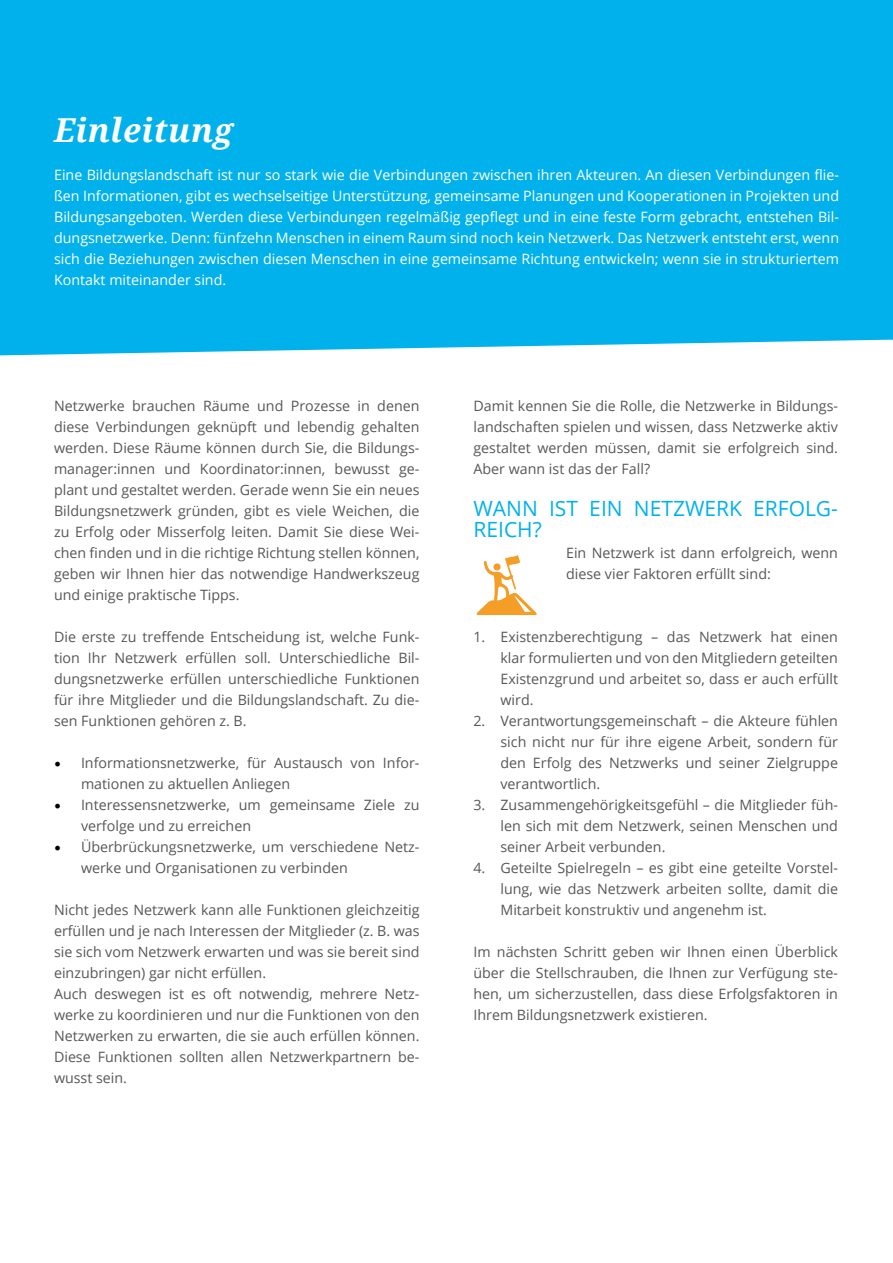
<style>
.page{position:relative;width:893px;height:1263px;background:#fff}
.page>*{position:absolute;margin:0;border:0;box-sizing:border-box;transform-origin:0 0}
.t1{font:italic 700 33px "Noto Serif";letter-spacing:.02em;color:#fff}
.t2{font:21px/21px "Open Sans";color:#00b1eb}
.t3{font:14.25px/21px "Open Sans";color:#575756;text-align:justify}
.t4{font:14.25px/21px "Open Sans";color:#fff;text-align:justify}
.s1{font-family:"Minion Pro";font-size:18px;color:#000}
</style>
<div class="page">
<div style="left:0;top:0;width:893px;height:355px;background:#00b1eb"></div>
<hr style="left:891px;top:0;width:2px;height:339px;background:#00b1eb">
<svg style="left:476px;top:555px;width:61px;height:60px"></svg>
<p class="t1" style="left:54px;top:107px;width:180px">Einleitung</p>
<p class="t4" style="left:54px;top:164px;width:786px">Eine Bildungslandschaft ist nur so stark wie die Verbindungen zwischen ihren Akteuren. An diesen Verbindungen flie&shy;ßen Informationen, gibt es wechselseitige Unterstützung, gemeinsame Planungen und Kooperationen in Projekten und Bildungsangeboten. Werden diese Verbindungen regelmäßig gepflegt und in eine feste Form gebracht, entstehen Bil&shy;dungsnetzwerke. Denn: fünfzehn Menschen in einem Raum sind noch kein Netzwerk. Das Netzwerk entsteht erst, wenn sich die Beziehungen zwischen diesen Menschen in eine gemeinsame Richtung entwickeln; wenn sie in strukturiertem Kontakt miteinander sind.</p>
<p class="t3" style="left:54px;top:395px;width:367px">Netzwerke brauchen Räume und Prozesse in denen diese Verbindungen geknüpft und lebendig gehalten werden. Diese Räume können durch Sie, die Bildungs&shy;manager:innen und Koordinator:innen, bewusst ge&shy;plant und gestaltet werden. Gerade wenn Sie ein neues Bildungsnetzwerk gründen, gibt es viele Weichen, die zu Erfolg oder Misserfolg leiten. Damit Sie diese Wei&shy;chen finden und in die richtige Richtung stellen können, geben wir Ihnen hier das notwendige Handwerkszeug und einige praktische Tipps.</p>
<p class="t3" style="left:54px;top:626px;width:367px">Die erste zu treffende Entscheidung ist, welche Funk&shy;tion Ihr Netzwerk erfüllen soll. Unterschiedliche Bil&shy;dungsnetzwerke erfüllen unterschiedliche Funktionen für ihre Mitglieder und die Bildungslandschaft. Zu die&shy;sen Funktionen gehören z. B.</p>
<p class="t3" style="left:81px;top:752px;width:340px;text-indent:-27px"><span class="s1">•</span> Informationsnetzwerke, für Austausch von Infor&shy;mationen zu aktuellen Anliegen</p>
<p class="t3" style="left:81px;top:794px;width:340px;text-indent:-27px"><span class="s1">•</span> Interessensnetzwerke, um gemeinsame Ziele zu verfolge und zu erreichen</p>
<p class="t3" style="left:81px;top:836px;width:340px;text-indent:-27px"><span class="s1">•</span> Überbrückungsnetzwerke, um verschiedene Netz&shy;werke und Organisationen zu verbinden</p>
<p class="t3" style="left:54px;top:899px;width:367px">Nicht jedes Netzwerk kann alle Funktionen gleichzeitig erfüllen und je nach Interessen der Mitglieder (z. B. was sie sich vom Netzwerk erwarten und was sie bereit sind einzubringen) gar nicht erfüllen.</p>
<p class="t3" style="left:54px;top:983px;width:367px">Auch deswegen ist es oft notwendig, mehrere Netz&shy;werke zu koordinieren und nur die Funktionen von den Netzwerken zu erwarten, die sie auch erfüllen können.<br>Diese Funktionen sollten allen Netzwerkpartnern be&shy;wusst sein.</p>
<p class="t3" style="left:473px;top:395px;width:366px">Damit kennen Sie die Rolle, die Netzwerke in Bildungs&shy;landschaften spielen und wissen, dass Netzwerke aktiv gestaltet werden müssen, damit sie erfolgreich sind.<br>Aber wann ist das der Fall?</p>
<p class="t2" style="left:473px;top:497px;width:366px">WANN IST EIN NETZWERK ERFOLG-<br>REICH?</p>
<p class="t3" style="left:566px;top:542px;width:273px">Ein Netzwerk ist dann erfolgreich, wenn diese vier Faktoren erfüllt sind:</p>
<p class="t3" style="left:500px;top:626px;width:339px;text-indent:-27px">1. Existenzberechtigung – das Netzwerk hat einen klar formulierten und von den Mitgliedern geteilten Existenzgrund und arbeitet so, dass er auch erfüllt wird.</p>
<p class="t3" style="left:500px;top:710px;width:339px;text-indent:-27px">2. Verantwortungsgemeinschaft – die Akteure fühlen sich nicht nur für ihre eigene Arbeit, sondern für den Erfolg des Netzwerks und seiner Zielgruppe verantwortlich.</p>
<p class="t3" style="left:500px;top:794px;width:339px;text-indent:-27px">3. Zusammengehörigkeitsgefühl – die Mitglieder füh&shy;len sich mit dem Netzwerk, seinen Menschen und seiner Arbeit verbunden.</p>
<p class="t3" style="left:500px;top:857px;width:339px;text-indent:-27px">4. Geteilte Spielregeln – es gibt eine geteilte Vorstel&shy;lung, wie das Netzwerk arbeiten sollte, damit die Mitarbeit konstruktiv und angenehm ist.</p>
<p class="t3" style="left:473px;top:941px;width:366px">Im nächsten Schritt geben wir Ihnen einen Überblick über die Stellschrauben, die Ihnen zur Verfügung ste&shy;hen, um sicherzustellen, dass diese Erfolgsfaktoren in Ihrem Bildungsnetzwerk existieren.</p>
</div>
